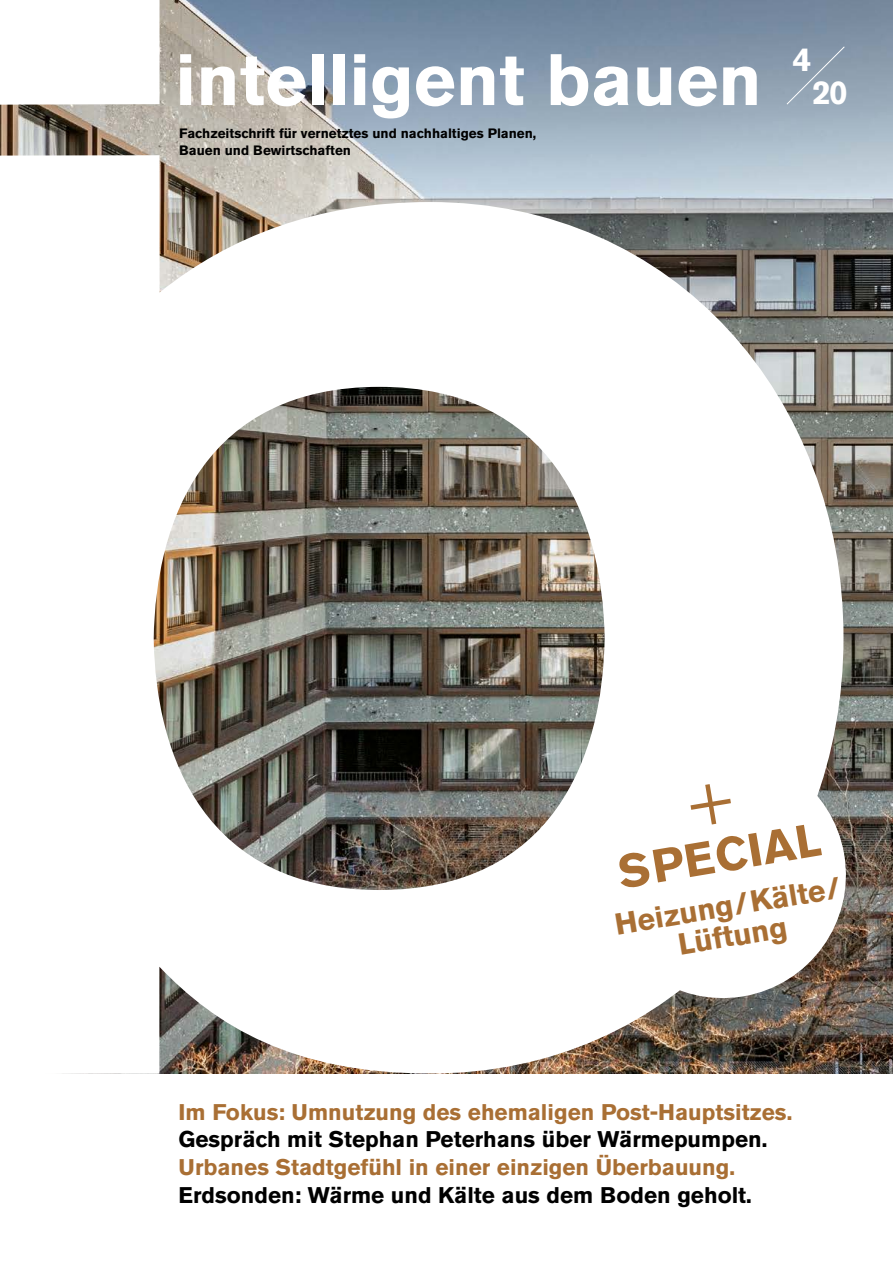
<style>
.page{position:relative;width:893px;height:1263px;background:#fff}
.page>*{position:absolute;margin:0;border:0;box-sizing:border-box;transform-origin:0 0}
.t1{font:700 72px "Akzidenz Grotesk Pro";color:#fff}
.t2{font:700 46.35px "Akzidenz Grotesk Pro";color:#a96f34}
.t3{font:700 33px "Akzidenz Grotesk Pro";color:#fff}
.t4{font:700 30px/30px "Akzidenz Grotesk Pro";color:#a96f34;text-align:center}
.t5{font:700 22.5px "Akzidenz Grotesk Pro";color:#a96f34}
.t6{font:700 22.5px "Akzidenz Grotesk Pro";color:#000}
.t7{font:700 13.5px/16.5px "Akzidenz Grotesk Pro";color:#000}
</style>
<div class="page">
<svg style="left:843px;top:0;width:50px;height:1074px;background:#797977"></svg>
<svg style="left:843px;top:46px;width:2px;height:59px"></svg>
<img style="left:0;top:0;width:843px;height:1074px">
<svg style="left:590px;top:742px;width:265px;height:265px"></svg>
<svg style="left:688px;top:781px;width:46px;height:46px"></svg>
<h1 class="t1" style="left:175px;top:33px;width:588px">intelligent bauen</h1>
<h3 class="t3" style="left:793px;top:38px;width:20px">4</h3>
<h3 class="t3" style="left:813px;top:71px;width:37px">20</h3>
<p class="t7" style="left:179px;top:125px;width:359px">Fachzeitschrift für vernetztes und nachhaltiges Planen,<br>Bauen und Bewirtschaften</p>
<h2 class="t2" style="left:613px;top:844px;width:206px;rotate:-10deg">SPECIAL</h2>
<h3 class="t4" style="left:613px;top:910px;width:230px;rotate:-10deg">Heizung/Kälte/<br>Lüftung</h3>
<p class="t5" style="left:179px;top:1097px;width:615px">Im Fokus: Umnutzung des ehemaligen Post-Hauptsitzes.</p>
<p class="t6" style="left:179px;top:1125px;width:590px">Gespräch mit Stephan Peterhans über Wärmepumpen.</p>
<p class="t5" style="left:179px;top:1153px;width:558px">Urbanes Stadtgefühl in einer einzigen Überbauung.</p>
<p class="t6" style="left:179px;top:1180px;width:575px">Erdsonden: Wärme und Kälte aus dem Boden geholt.</p>
</div>
